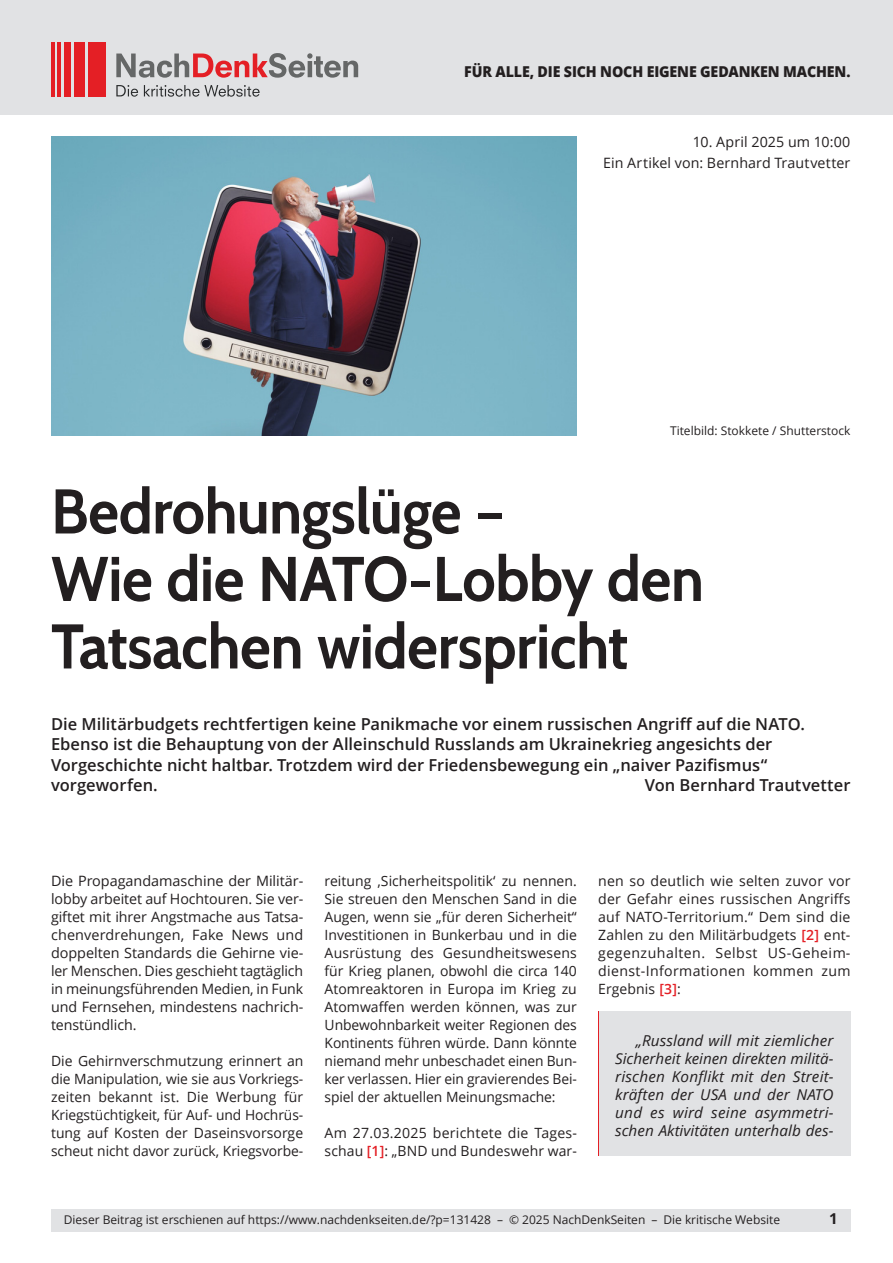
<style>
.page{position:relative;width:893px;height:1263px;background:#fff}
.page>*{position:absolute;margin:0;border:0;box-sizing:border-box;transform-origin:0 0}
.t1{font:700 63px/67.5px "Cabin";letter-spacing:-.01em;color:#231f20;scale:.95 1}
.t2{font:600 16.5px/20.2px "Open Sans";color:#231f20}
.t3{font:italic 15px/18px "Open Sans";color:#231f20;text-align:justify}
.t4{font:800 15px "Open Sans";letter-spacing:-.01em;color:#231f20;scale:.95 1}
.t5{font:700 15px "Open Sans";color:#231f20}
.t6{font:14.25px/18px "Open Sans";letter-spacing:-.005em;color:#231f20;text-align:justify}
.t7{font:14.1px/18px "Open Sans";letter-spacing:.005em;color:#231f20;text-align:justify}
.t8{font:12px "Open Sans";color:#231f20}
.s1{font-weight:600;color:#e41f25}
</style>
<div class="page">
<div style="left:0;top:0;width:893px;height:115px;background:#e1e2e4"></div>
<hr style="left:51px;top:43px;width:3px;height:54px;background:#e41f25">
<hr style="left:58px;top:43px;width:3px;height:54px;background:#e41f25">
<div style="left:64px;top:43px;width:7px;height:54px;background:#e41f25"></div>
<div style="left:74px;top:43px;width:11px;height:54px;background:#e41f25"></div>
<div style="left:88px;top:43px;width:17px;height:54px;background:#e41f25"></div>
<svg style="left:116px;top:53px;width:242px;height:25px"></svg>
<svg style="left:116px;top:85px;width:22px;height:12px"></svg>
<svg style="left:144px;top:85px;width:116px;height:12px"></svg>
<div style="left:598px;top:1012px;width:252px;height:144px;background:#e1e2e4"></div>
<hr style="left:598px;top:1012px;width:1px;height:144px;background:#e41f25">
<img style="left:51px;top:136px;width:526px;height:300px">
<div style="left:51px;top:1209px;width:799px;height:23px;background:#e1e2e4"></div>
<p class="t4" style="left:464px;top:61px;width:408px">FÜR ALLE, DIE SICH NOCH EIGENE GEDANKEN MACHEN.</p>
<p class="t6" style="left:603px;top:131px;width:249px;line-height:21px;text-align:right">10. April 2025 um 10:00<br>Ein Artikel von: Bernhard Trautvetter</p>
<p class="t8" style="left:670px;top:423px;width:182px">Titelbild: Stokkete / Shutterstock</p>
<h1 class="t1" style="left:51px;top:477px;width:689px">Bedrohungslüge –<br>Wie die NATO-Lobby den<br>Tatsachen widerspricht</h1>
<p class="t2" style="left:51px;top:714px;width:755px">Die Militärbudgets rechtfertigen keine Panikmache vor einem russischen Angriff auf die NATO.<br>Ebenso ist die Behauptung von der Alleinschuld Russlands am Ukrainekrieg angesichts der Vorgeschichte nicht haltbar. Trotzdem wird der Friedensbewegung ein „naiver Pazifismus“ vorgeworfen.</p>
<p class="t2" style="left:645px;top:774px;width:207px">Von Bernhard Trautvetter</p>
<p class="t6" style="left:51px;top:871px;width:254px">Die Propagandamaschine der Militär&shy;lobby arbeitet auf Hochtouren. Sie ver&shy;giftet mit ihrer Angstmache aus Tatsa&shy;chenverdrehungen, Fake News und doppelten Standards die Gehirne vie&shy;ler Menschen. Dies geschieht tagtäglich in meinungsführenden Medien, in Funk und Fernsehen, mindestens nachrich&shy;tenstündlich.</p>
<p class="t7" style="left:51px;top:1051px;width:254px">Die Gehirnverschmutzung erinnert an die Manipulation, wie sie aus Vorkriegs&shy;zeiten bekannt ist. Die Werbung für Kriegs tüchtigkeit, für Auf- und Hochrüs&shy;tung auf Kosten der Daseinsvorsorge scheut nicht davor zurück, Kriegsvorbe-</p>
<p class="t7" style="left:325px;top:871px;width:254px">reitung ‚Sicherheitspolitik‘ zu nennen.<br>Sie streuen den Menschen Sand in die Au gen, wenn sie „für deren Sicherheit“ Investitionen in Bunkerbau und in die Au s rüstung des Gesundheitswesens für Krieg planen, obwohl die circa 140<br>Atom reaktoren in Europa im Krieg zu Atomwaffen werden können, was zur Un bewohnbarkeit weiter Regionen des Kontinents führen würde. Dann könnte niemand mehr unbeschadet einen Bun&shy;ker verlassen. Hier ein gravierendes Bei&shy;spiel der aktuellen Meinungsmache:</p>
<p class="t7" style="left:325px;top:1123px;width:254px">Am 27.03.2025 berichtete die Tages&shy;schau <span class="s1">[1]</span>: „BND und Bundeswehr war-</p>
<p class="t7" style="left:598px;top:871px;width:254px">nen so deutlich wie selten zuvor vor der Gefahr eines russischen Angriffs auf NATO-Territorium.“ Dem sind die Zahlen zu den Militärbudgets <span class="s1">[2]</span> ent&shy;gegenzuhalten. Selbst US-Geheim&shy;dienst-Informationen kommen zum Ergebnis <span class="s1">[3]</span>:</p>
<p class="t3" style="left:615px;top:1031px;width:220px;text-indent:21px">„Russland will mit ziemlicher Sicherheit keinen direkten militä&shy;rischen Konflikt mit den Streit&shy;kräften der USA und der NATO und es wird seine asymmetri&shy;schen Aktivitäten unterhalb des-</p>
<p class="t8" style="left:64px;top:1211px;width:718px">Dieser Beitrag ist erschienen auf https://www.nachdenkseiten.de/?p=131428 – © 2025 NachDenkSeiten – Die kritische Website</p>
<p class="t5" style="left:829px;top:1208px;width:10px">1</p>
</div>
